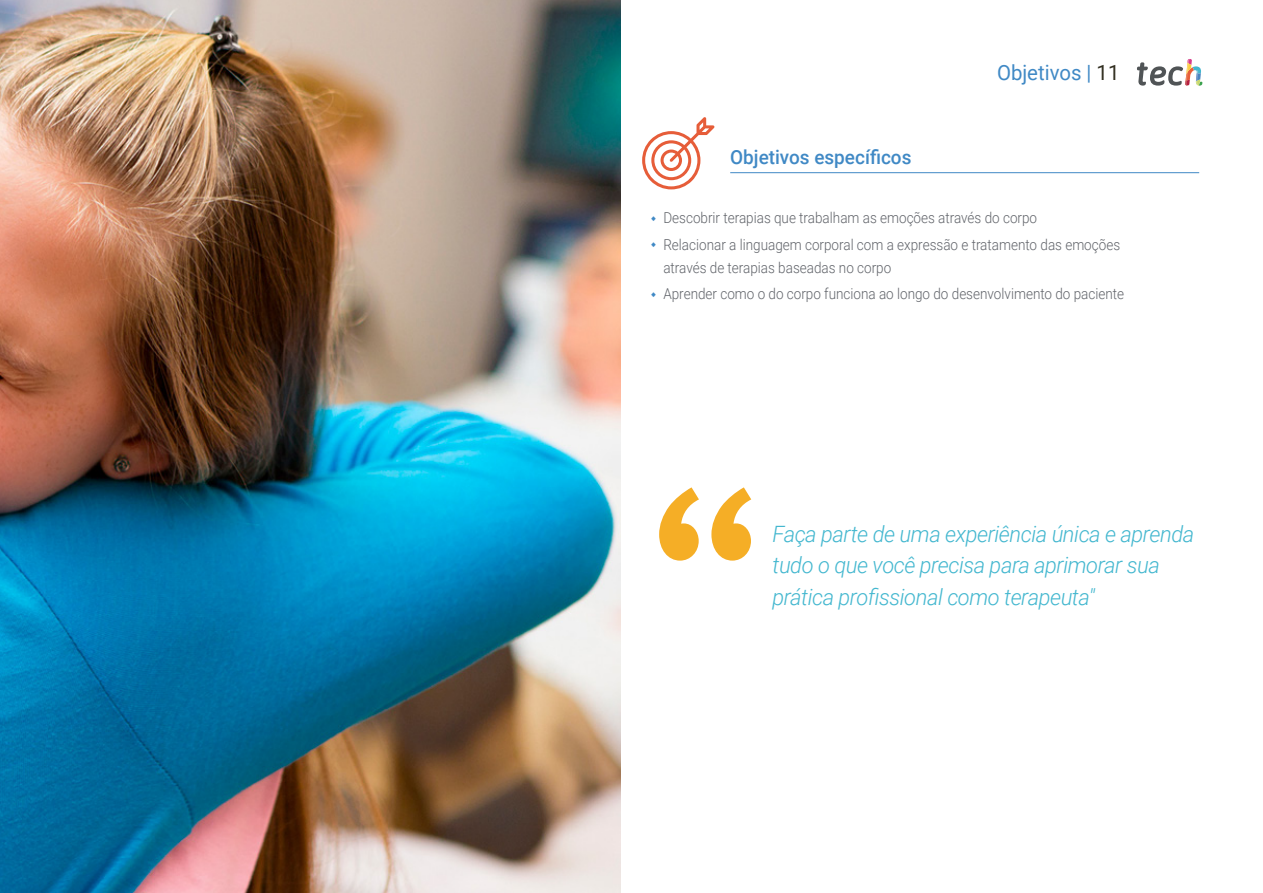
<style>
.page{position:relative;width:1263px;height:893px;background:#fff}
.page>*{position:absolute;margin:0;border:0;box-sizing:border-box;transform-origin:0 0}
.t1{font:italic 300 22.5px/31.5px "Roboto";letter-spacing:-.02em;color:#43b7cf}
.t2{font:21px "Roboto";color:#4089c5}
.t3{font:500 19.5px "Roboto";color:#4089c5}
.t4{font:300 15px/26.7px "Roboto";color:#61646a;scale:.9 1}
.s1{color:#312e20}
</style>
<div class="page">
<hr style="left:730px;top:172px;width:469px;height:1px;background:#4089c5">
<svg style="left:642px;top:117px;width:72px;height:72px"></svg>
<img style="left:0;top:0;width:621px;height:893px">
<svg style="left:659px;top:487px;width:92px;height:74px"></svg>
<svg style="left:1137px;top:59px;width:65px;height:27px"></svg>
<h3 class="t3" style="left:730px;top:144px;width:183px">Objetivos específicos</h3>
<h2 class="t2" style="left:997px;top:57px;width:124px">Objetivos | <span class="s1">11</span></h2>
<p class="t4" style="left:663px;top:204px;width:509px">Descobrir terapias que trabalham as emoções através do corpo<br>Relacionar a linguagem corporal com a expressão e tratamento das emoções</p>
<p class="t4" style="left:663px;top:253px;width:513px">através de terapias baseadas no corpo<br>Aprender como o do corpo funciona ao longo do desenvolvimento do paciente</p>
<h1 class="t1" style="left:772px;top:517px;width:423px">Faça parte de uma experiência única e aprenda tudo o que você precisa para aprimorar sua prática profissional como terapeuta"</h1>
</div>
